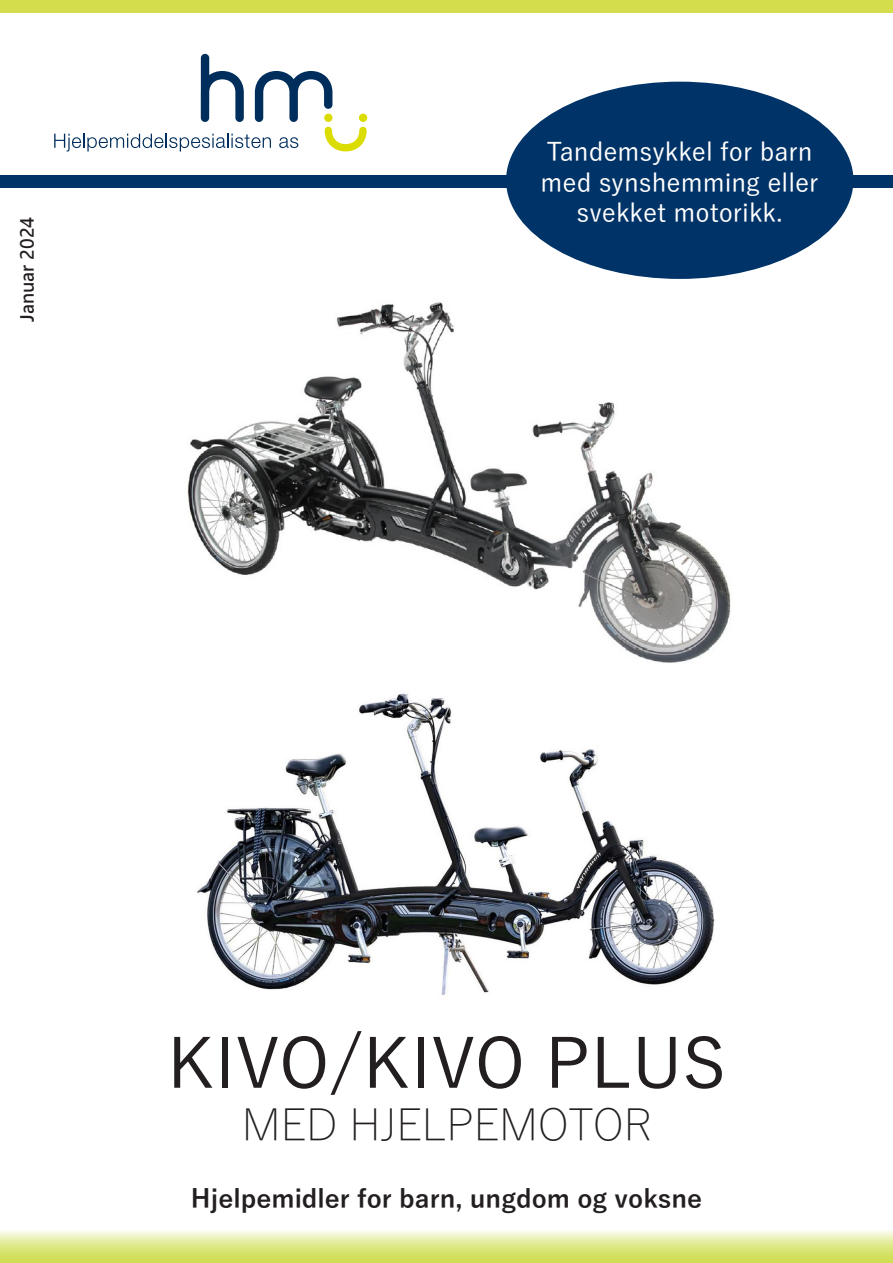
<style>
.page{position:relative;width:893px;height:1263px;background:#fff}
.page>*{position:absolute;margin:0;border:0;box-sizing:border-box;transform-origin:0 0}
.t1{font:500 69px "Yu Gothic";color:#231f20}
.t2{font:300 43.5px "Yu Gothic";color:#231f20}
.t3{font:500 25.5px "Yu Gothic";color:#fff}
.t4{font:700 25.5px "Yu Gothic";color:#231f20}
.t5{font:18px "Microsoft Jheng Hei UI Bold";color:#231f20}
</style>
<div class="page">
<img style="left:187px;top:302px;width:544px;height:361px">
<div style="left:0;top:0;width:893px;height:13px;background:#d4dd4c"></div>
<div style="left:0;top:175px;width:893px;height:13px;background:#003367"></div>
<svg style="left:54px;top:54px;width:313px;height:98px"></svg>
<div style="left:359px;top:114px;width:8px;height:8px;background:#dbdc00;border-radius:50%"></div>
<div style="left:324px;top:114px;width:8px;height:8px;background:#dbdc00;border-radius:50%"></div>
<svg style="left:0;top:1231px;width:893px;height:32px;background:#dfe98d"></svg>
<div style="left:506px;top:82px;width:347px;height:197px;background:#003367;border-radius:50%"></div>
<img style="left:197px;top:693px;width:518px;height:302px">
<p class="t5" style="left:16px;top:322px;width:106px;rotate:-90deg">Januar 2024</p>
<p class="t3" style="left:546px;top:128px;width:268px">Tandemsykkel for barn</p>
<p class="t3" style="left:541px;top:159px;width:280px">med synshemming eller</p>
<p class="t3" style="left:576px;top:189px;width:208px">svekket motorikk.</p>
<p class="t1" style="left:167px;top:1000px;width:560px">KIVO/KIVO PLUS</p>
<p class="t2" style="left:242px;top:1085px;width:411px">MED HJELPEMOTOR</p>
<p class="t4" style="left:191px;top:1184px;width:513px">Hjelpemidler for barn, ungdom og voksne</p>
</div>
